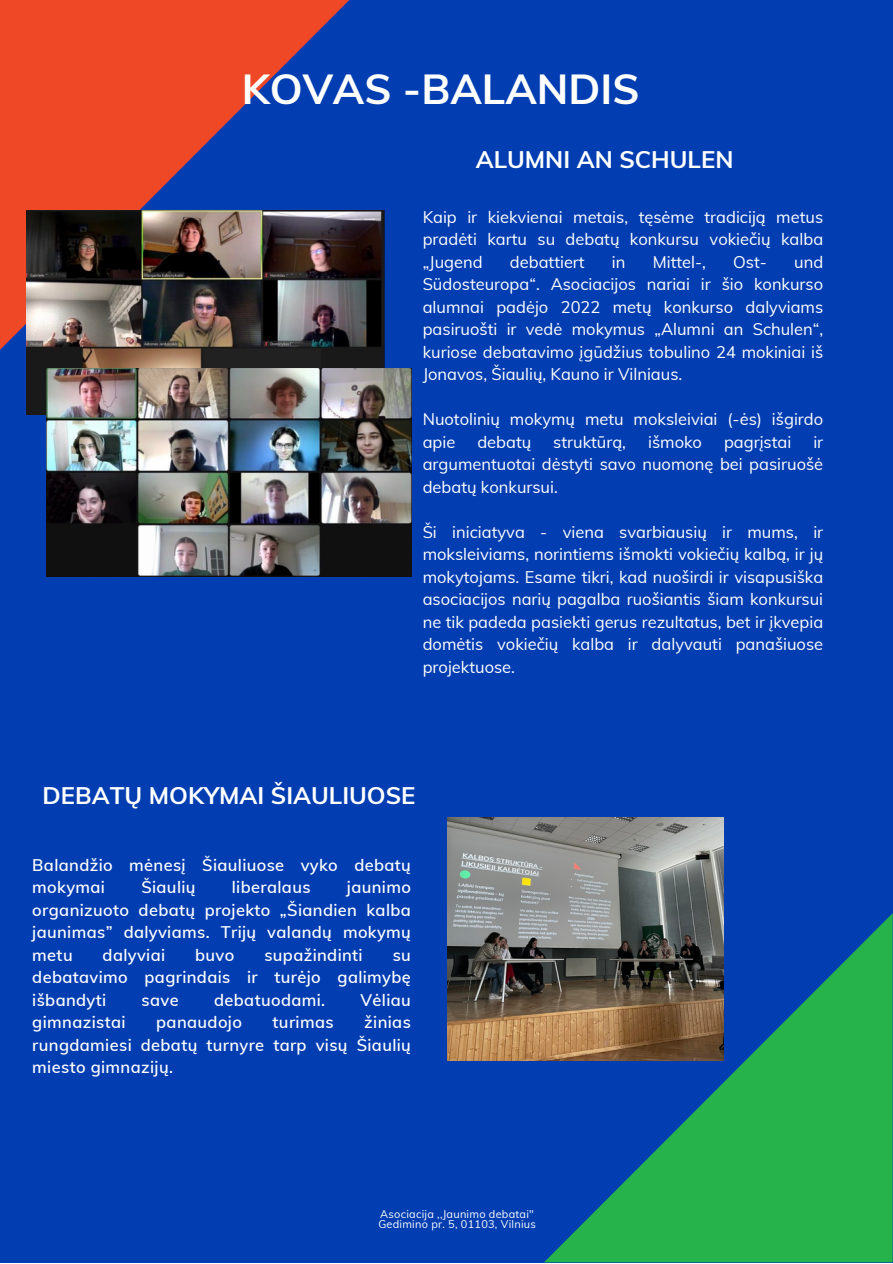
<style>
.page{position:relative;width:893px;height:1264px;background:#fff}
.page>*{position:absolute;margin:0;border:0;box-sizing:border-box;transform-origin:0 0}
.t1{font:700 42px "Muli";color:#fff}
.t2{font:700 24px "Muli";color:#fff}
.t3{font:16.5px/22.5px "Muli";color:#fff;text-align:justify}
.t4{font:600 16.5px/22.5px "Muli";letter-spacing:.02em;color:#fff;text-align:justify}
.t5{font:10.95px "Muli";letter-spacing:.02em;color:#fff}
</style>
<div class="page">
<div style="left:0;top:0;width:892px;height:1262px;background:#023db2"></div>
<svg style="left:0;top:0;width:349px;height:350px;fill:#ef4827"></svg>
<svg style="left:544px;top:913px;width:348px;height:349px;fill:#26b34b"></svg>
<img style="left:27px;top:210px;width:357px;height:204px">
<img style="left:47px;top:369px;width:364px;height:208px">
<img style="left:448px;top:818px;width:275px;height:242px">
<p class="t1" style="left:242px;top:61px;width:399px">KOVAS -BALANDIS</p>
<p class="t2" style="left:475px;top:144px;width:259px">ALUMNI AN SCHULEN</p>
<p class="t3" style="left:422px;top:205px;width:402px">Kaip ir kiekvienai metais, tęsėme tradiciją metus pradėti kartu su debatų konkursu vokiečių kalba „Jugend</p>
<p class="t3" style="left:422px;top:250px;width:402px;text-indent:371px">und Südosteuropa“. Asociacijos nariai ir šio konkurso alumnai padėjo 2022 metų konkurso dalyviams pasiruošti ir vedė mokymus „Alumni an Schulen“, kuriose debatavimo įgūdžius tobulino 24 mokiniai iš Jonavos, Šiaulių, Kauno ir Vilniaus.</p>
<p class="t3" style="left:422px;top:407px;width:402px">Nuotolinių mokymų metu moksleiviai (-ės) išgirdo apie</p>
<p class="t3" style="left:510px;top:250px;width:76px">debattiert</p>
<p class="t3" style="left:612px;top:250px;width:15px">in</p>
<p class="t3" style="left:652px;top:250px;width:55px">Mittel-,</p>
<p class="t3" style="left:733px;top:250px;width:35px">Ost-</p>
<p class="t3" style="left:477px;top:430px;width:55px">debatų</p>
<p class="t3" style="left:553px;top:430px;width:74px">struktūrą,</p>
<p class="t3" style="left:648px;top:430px;width:55px">išmoko</p>
<p class="t3" style="left:724px;top:430px;width:69px">pagrįstai</p>
<p class="t3" style="left:422px;top:430px;width:402px;text-indent:390px">ir argumentuotai dėstyti savo nuomonę bei pasiruošė debatų konkursui.</p>
<p class="t3" style="left:422px;top:520px;width:402px">Ši iniciatyva - viena svarbiausių ir mums, ir moksleiviams, norintiems išmokti vokiečių kalbą, ir jų mokytojams. Esame tikri, kad nuoširdi ir visapusiška asociacijos narių pagalba ruošiantis šiam konkursui ne tik padeda pasiekti gerus rezultatus, bet ir įkvepia domėtis vokiečių kalba ir dalyvauti panašiuose projektuose.</p>
<p class="t2" style="left:43px;top:780px;width:374px">DEBATŲ MOKYMAI ŠIAULIUOSE</p>
<p class="t4" style="left:32px;top:853px;width:380px">Balandžio mėnesį Šiauliuose vyko debatų mokymai</p>
<p class="t4" style="left:141px;top:875px;width:56px">Šiaulių</p>
<p class="t4" style="left:232px;top:875px;width:80px">liberalaus</p>
<p class="t4" style="left:32px;top:875px;width:380px;text-indent:314px">jaunimo organizuoto debatų projekto „Šiandien kalba jaunimas” dalyviams. Trijų valandų mokymų metu</p>
<p class="t4" style="left:103px;top:943px;width:64px">dalyviai</p>
<p class="t4" style="left:195px;top:943px;width:41px">buvo</p>
<p class="t4" style="left:264px;top:943px;width:100px">supažindinti</p>
<p class="t4" style="left:32px;top:943px;width:380px;text-indent:360px">su debatavimo pagrindais ir turėjo galimybę išbandyti</p>
<p class="t4" style="left:142px;top:988px;width:39px">save</p>
<p class="t4" style="left:214px;top:988px;width:113px">debatuodami.</p>
<p class="t4" style="left:360px;top:988px;width:52px">Vėliau</p>
<p class="t4" style="left:32px;top:1010px;width:380px;text-indent:332px">žinias rungdamiesi debatų turnyre tarp visų Šiaulių miesto gimnazijų.</p>
<p class="t4" style="left:32px;top:1010px;width:95px">gimnazistai</p>
<p class="t4" style="left:156px;top:1010px;width:87px">panaudojo</p>
<p class="t4" style="left:272px;top:1010px;width:62px">turimas</p>
<p class="t5" style="left:380px;top:1207px;width:155px">Asociacija ,,Jaunimo debatai"</p>
<p class="t5" style="left:378px;top:1217px;width:159px">Gedimino pr. 5, 01103, Vilnius</p>
</div>
